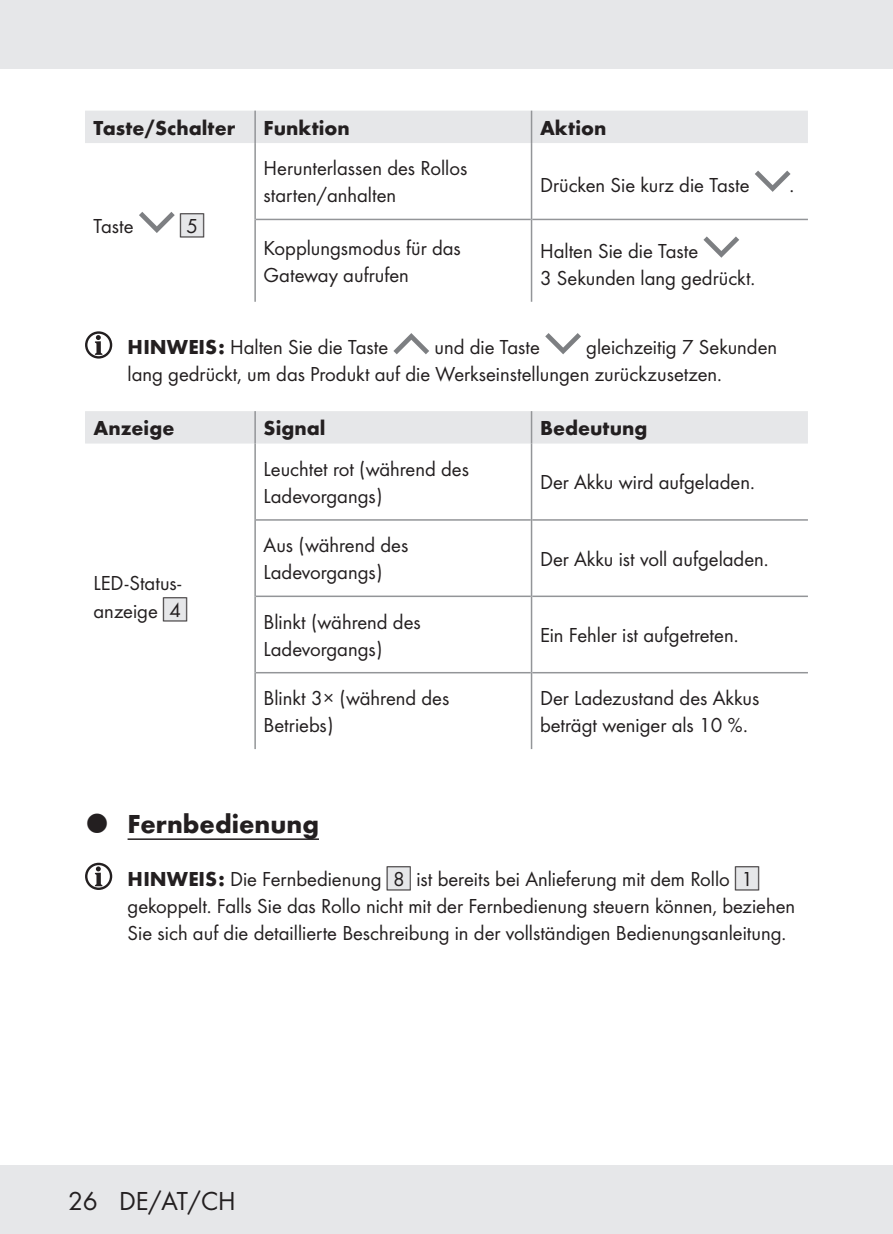
<style>
.page{position:relative;width:893px;height:1234px;background:#fff}
.page>*{position:absolute;margin:0;border:0;box-sizing:border-box;transform-origin:0 0}
.t1{font:700 27px "Futura";color:#231f20}
.t2{font:27px "Futura Boo";color:#231f20}
.t3{font:21px/27px "Futura Boo";color:#231f20}
.t4{font:700 21px "Futura";color:#231f20}
.t5{font:18.6px "IMP Lidl Num Box";color:#231f20}
.s1{color:#e6e7e9}
.s2{font-family:"Futura";font-weight:700}
.s3{font-family:"IMP Lidl Num Box";font-size:18.6px;color:#e6e7e9}
.s4{font-family:"IMP Lidl Num Box";font-size:18.6px}
</style>
<div class="page">
<div style="left:0;top:1165px;width:893px;height:68px;background:#e6e7e9"></div>
<div style="left:0;top:0;width:893px;height:68px;background:#e6e7e9"></div>
<hr style="left:128px;top:838px;width:191px;height:1px;background:#231f20">
<div style="left:85px;top:111px;width:723px;height:32px;background:#e6e7e9"></div>
<hr style="left:532px;top:219px;width:276px;height:1px;background:#939598">
<hr style="left:256px;top:219px;width:275px;height:1px;background:#939598">
<hr style="left:254px;top:111px;width:2px;height:32px;background:#939598">
<hr style="left:531px;top:111px;width:1px;height:32px;background:#939598">
<hr style="left:254px;top:143px;width:2px;height:76px;background:#939598">
<hr style="left:531px;top:143px;width:1px;height:76px;background:#939598">
<hr style="left:254px;top:219px;width:2px;height:83px;background:#939598">
<hr style="left:531px;top:219px;width:1px;height:83px;background:#939598">
<svg style="left:139px;top:212px;width:36px;height:21px"></svg>
<svg style="left:755px;top:170px;width:35px;height:22px"></svg>
<svg style="left:703px;top:236px;width:36px;height:22px"></svg>
<svg style="left:86px;top:332px;width:25px;height:25px"></svg>
<div style="left:85px;top:331px;width:27px;height:27px;border:2px solid #231f20;border-radius:50%"></div>
<svg style="left:95px;top:335px;width:7px;height:20px"></svg>
<svg style="left:393px;top:333px;width:36px;height:21px"></svg>
<svg style="left:545px;top:333px;width:36px;height:21px"></svg>
<div style="left:85px;top:411px;width:723px;height:32px;background:#e6e7e9"></div>
<hr style="left:532px;top:595px;width:276px;height:2px;background:#939598">
<hr style="left:532px;top:671px;width:276px;height:2px;background:#939598">
<hr style="left:256px;top:595px;width:275px;height:2px;background:#939598">
<hr style="left:256px;top:671px;width:275px;height:2px;background:#939598">
<hr style="left:256px;top:519px;width:275px;height:1px;background:#939598">
<hr style="left:532px;top:519px;width:276px;height:1px;background:#939598">
<hr style="left:254px;top:411px;width:2px;height:32px;background:#939598">
<hr style="left:531px;top:411px;width:1px;height:32px;background:#939598">
<hr style="left:254px;top:443px;width:2px;height:77px;background:#939598">
<hr style="left:531px;top:443px;width:1px;height:77px;background:#939598">
<hr style="left:254px;top:520px;width:2px;height:76px;background:#939598">
<hr style="left:531px;top:520px;width:1px;height:76px;background:#939598">
<hr style="left:254px;top:596px;width:2px;height:76px;background:#939598">
<hr style="left:531px;top:596px;width:1px;height:76px;background:#939598">
<hr style="left:254px;top:672px;width:2px;height:77px;background:#939598">
<hr style="left:531px;top:672px;width:1px;height:77px;background:#939598">
<svg style="left:86px;top:863px;width:25px;height:25px"></svg>
<div style="left:85px;top:862px;width:27px;height:27px;border:2px solid #231f20;border-radius:50%"></div>
<svg style="left:95px;top:866px;width:7px;height:20px"></svg>
<p class="t4" style="left:94px;top:112px;width:143px">Taste/Schalter</p>
<p class="t4" style="left:264px;top:112px;width:88px">Funktion</p>
<p class="t4" style="left:540px;top:112px;width:68px">Aktion</p>
<p class="t3" style="left:94px;top:211px;width:42px">Taste</p>
<p class="t5" style="left:180px;top:213px;width:26px"><span class="s1">[</span>5]</p>
<p class="t3" style="left:264px;top:154px;width:205px">Herunterlassen des Rollos starten/anhalten</p>
<p class="t3" style="left:540px;top:170px;width:211px">Drücken Sie kurz die Taste</p>
<p class="t3" style="left:264px;top:233px;width:199px">Kopplungsmodus für das<br>Gateway aufrufen</p>
<p class="t3" style="left:540px;top:236px;width:217px">Halten Sie die Taste<br>3 Sekunden lang gedrückt.</p>
<p class="t3" style="left:790px;top:170px;width:6px">.</p>
<p class="t3" style="left:128px;top:332px;width:651px;text-indent:459px">gleichzeitig 7 Sekunden lang gedrückt, um das Produkt auf die Werkseinstellungen zurückzusetzen.</p>
<p class="t4" style="left:94px;top:412px;width:82px">Anzeige</p>
<p class="t4" style="left:264px;top:412px;width:63px">Signal</p>
<p class="t4" style="left:540px;top:412px;width:109px">Bedeutung</p>
<p class="t3" style="left:128px;top:332px;width:262px"><span class="s2">HINWEIS:</span> Halten Sie die Taste</p>
<p class="t3" style="left:434px;top:332px;width:107px">und die Taste</p>
<p class="t3" style="left:94px;top:568px;width:95px">LED-Status&shy;anzeige <span class="s3">[</span><span class="s4">4]</span></p>
<p class="t3" style="left:264px;top:454px;width:207px">Leuchtet rot (während des<br>Ladevorgangs)</p>
<p class="t3" style="left:264px;top:530px;width:146px">Aus (während des<br>Ladevorgangs)</p>
<p class="t3" style="left:264px;top:607px;width:159px">Blinkt (während des<br>Ladevorgangs)</p>
<p class="t3" style="left:540px;top:467px;width:216px">Der Akku wird aufgeladen.</p>
<p class="t3" style="left:540px;top:544px;width:230px">Der Akku ist voll aufgeladen.</p>
<p class="t3" style="left:540px;top:620px;width:200px">Ein Fehler ist aufgetreten.</p>
<p class="t3" style="left:264px;top:683px;width:187px">Blinkt 3× (während des<br>Betriebs)</p>
<p class="t3" style="left:540px;top:683px;width:221px">Der Ladezustand des Akkus beträgt weniger als 10 %.</p>
<p class="t1" style="left:128px;top:804px;width:193px">Fernbedienung</p>
<p class="t3" style="left:128px;top:863px;width:669px"><span class="s2">HINWEIS:</span> Die Fernbedienung <span class="s3">[</span><span class="s4">8]</span> ist bereits bei Anlieferung mit dem Rollo <span class="s3">[</span><span class="s4">1] </span>gekoppelt. Falls Sie das Rollo nicht mit der Fernbedienung steuern können, beziehen<br>Sie sich auf die detaillierte Beschreibung in der vollständigen Bedienungsanleitung.</p>
<p class="t2" style="left:68px;top:1181px;width:169px">26 DE/AT/CH</p>
</div>
